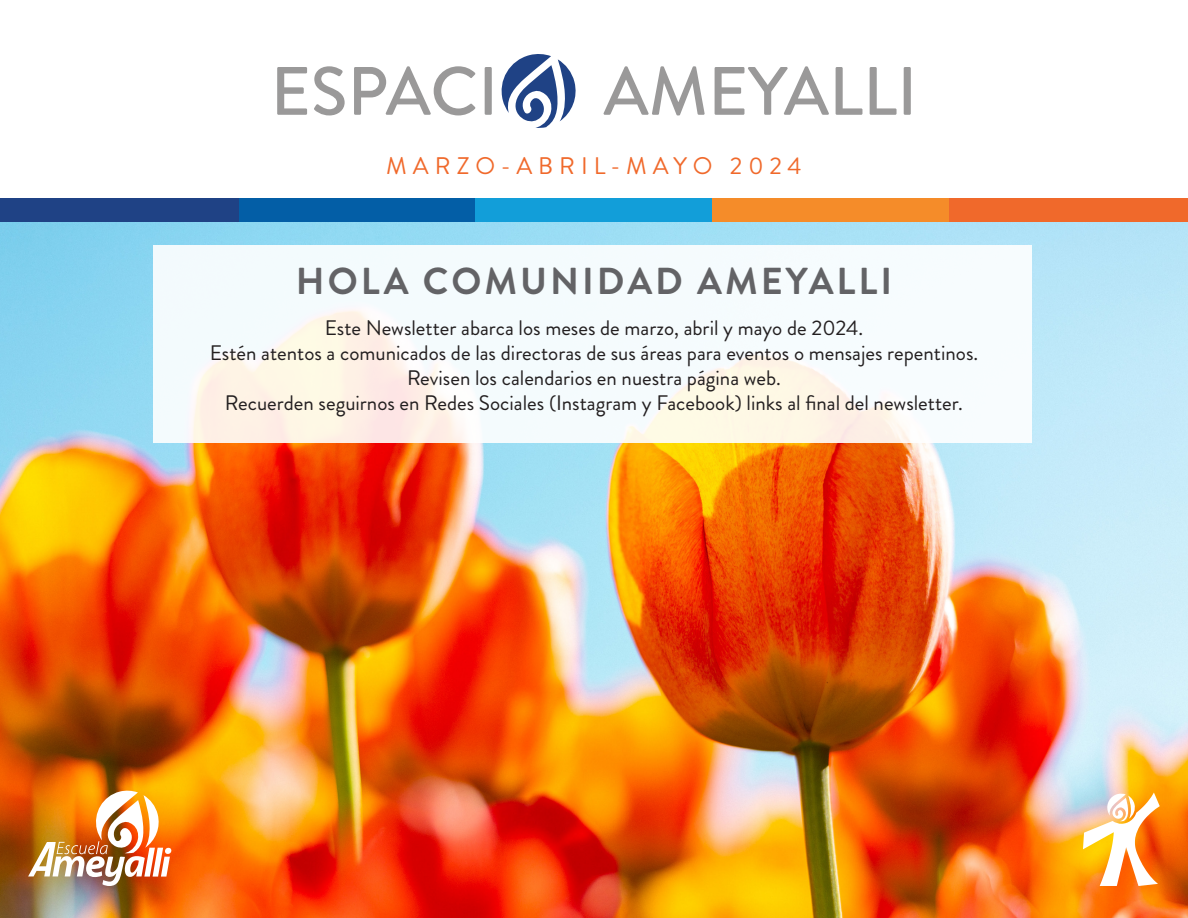
<style>
.page{position:relative;width:1188px;height:918px;background:#fff}
.page>*{position:absolute;margin:0;border:0;box-sizing:border-box;transform-origin:0 0}
.t1{font:700 37.5px "Brandon Grotesque";letter-spacing:.08em;color:#636366}
.t2{font:24px "Brandon Grotesque";letter-spacing:.25em;color:#f0692b}
.t3{font:21px "Brandon Grotesque";color:#231f20}
</style>
<div class="page">
<img style="left:0;top:222px;width:1188px;height:696px">
<svg style="left:154px;top:245px;width:878px;height:197px;fill:#f6fbfd"></svg>
<svg style="left:501px;top:54px;width:75px;height:74px"></svg>
<svg style="left:277px;top:67px;width:30px;height:48px"></svg>
<svg style="left:314px;top:66px;width:31px;height:49px"></svg>
<svg style="left:354px;top:66px;width:122px;height:49px"></svg>
<div style="left:485px;top:67px;width:7px;height:48px;background:#9a9999"></div>
<svg style="left:603px;top:66px;width:102px;height:49px"></svg>
<svg style="left:715px;top:66px;width:114px;height:49px"></svg>
<svg style="left:836px;top:67px;width:26px;height:48px"></svg>
<svg style="left:870px;top:67px;width:27px;height:48px"></svg>
<div style="left:904px;top:67px;width:7px;height:48px;background:#9a9999"></div>
<div style="left:238px;top:199px;width:238px;height:23px;background:#035ea6"></div>
<div style="left:0;top:199px;width:238px;height:23px;background:#1f4285"></div>
<div style="left:475px;top:199px;width:239px;height:23px;background:#129ed9"></div>
<div style="left:713px;top:199px;width:238px;height:23px;background:#f58c29"></div>
<div style="left:950px;top:199px;width:238px;height:23px;background:#f0692b"></div>
<svg style="left:1083px;top:793px;width:77px;height:93px"></svg>
<img style="left:28px;top:790px;width:143px;height:96px">
<p class="t2" style="left:386px;top:149px;width:417px">MARZO-ABRIL-MAYO 2024</p>
<p class="t1" style="left:296px;top:255px;width:598px">HOLA COMUNIDAD AMEYALLI</p>
<p class="t3" style="left:325px;top:313px;width:540px">Este Newsletter abarca los meses de marzo, abril y mayo de 2024.</p>
<p class="t3" style="left:210px;top:338px;width:770px">Estén atentos a comunicados de las directoras de sus áreas para eventos o mensajes repentinos.</p>
<p class="t3" style="left:407px;top:363px;width:375px">Revisen los calendarios en nuestra página web.</p>
<p class="t3" style="left:225px;top:389px;width:740px">Recuerden seguirnos en Redes Sociales (Instagram y Facebook) links al final del newsletter.</p>
</div>
